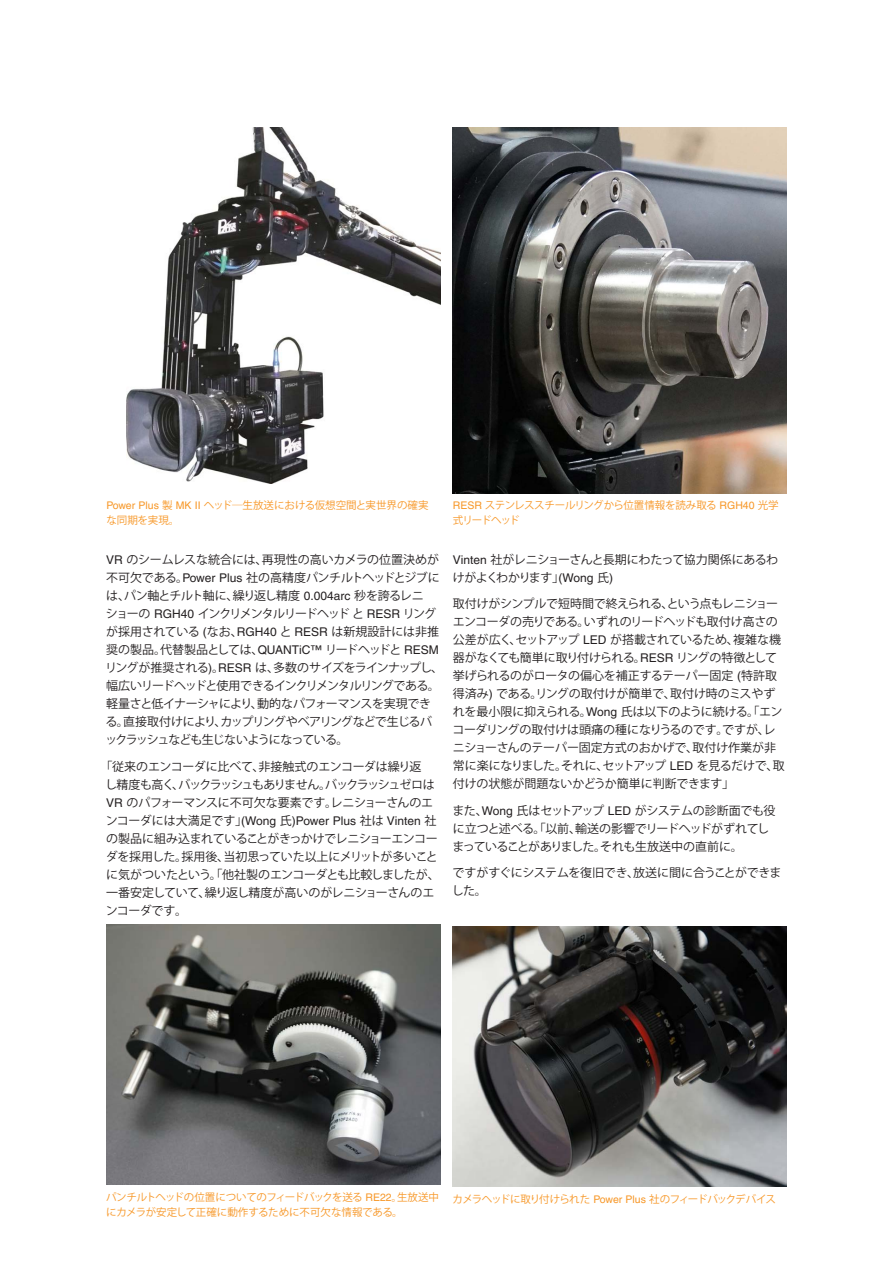
<style>
.page{position:relative;width:893px;height:1263px;background:#fff}
.page>*{position:absolute;margin:0;border:0;box-sizing:border-box;transform-origin:0 0}
.Main_body_text_8pt{font:12px/18px "Koz Go Std";letter-spacing:-.03em;color:#231f20}
.Main_body_text_8pt-2{font:12px/18px "Koz Go Std";letter-spacing:-.05em;color:#231f20}
.Caption_text_7pt{font:10.5px/15px "Koz Go Std";letter-spacing:-.03em;color:#f79727}
.Caption_text_7pt-2{font:10.5px/15px "Koz Go Std";color:#f79727}
.Caption_text_7pt-3{font:10.5px "Koz Go Std";letter-spacing:-.08em;color:#f79727}
.s1{font-family:"Helvetica LT Pro"}
</style>
<div class="page">
<img style="left:126px;top:128px;width:314px;height:356px">
<img style="left:453px;top:128px;width:334px;height:365px">
<img style="left:453px;top:926px;width:334px;height:261px">
<img style="left:106px;top:924px;width:334px;height:261px">
<p class="Caption_text_7pt-2" style="left:106px;top:498px;width:324px"><span class="s1">Power Plus</span> 製 <span class="s1">MK II</span> ヘッド―生放送における仮想空間と実世界の確実な同期を実現。</p>
<p class="Caption_text_7pt" style="left:453px;top:498px;width:327px"><span class="s1">RESR</span> ステンレススチールリングから位置情報を読み取る <span class="s1">RGH40</span> 光学式リードヘッド</p>
<p class="Main_body_text_8pt-2" style="left:105px;top:551px;width:340px"><span class="s1">VR</span> のシームレスな統合には、再現性の高いカメラの位置決めが不可欠である。<span class="s1">Power Plus</span> 社の高精度パンチルトヘッドとジブには、パン軸とチルト軸に、繰り返し精度 <span class="s1">0.004arc</span> 秒を誇るレニ<br>ショーの <span class="s1">RGH40</span> インクリメンタルリードヘッドと <span class="s1">RESR</span> リングが採用されている <span class="s1">(</span>なお、<span class="s1">RGH40</span> と <span class="s1">RESR</span> は新規設計には非推奨の製品。代替製品としては、<span class="s1">QUANTiC™</span> リードヘッドと <span class="s1">RESM</span>リングが推奨される<span class="s1">)</span>。<span class="s1">RESR</span> は、多数のサイズをラインナップし、幅広いリードヘッドと使用できるインクリメンタルリングである。軽量さと低イナーシャにより、動的なパフォーマンスを実現できる。直接取付けにより、カップリングやベアリングなどで生じるバックラッシュなども生じないようになっている。</p>
<p class="Main_body_text_8pt" style="left:105px;top:758px;width:336px;text-indent:-5px">「従来のエンコーダに比べて、非接触式のエンコーダは繰り返<br>し精度も高く、バックラッシュもありません。バックラッシュゼロは<br><span class="s1">VR</span> のパフォーマンスに不可欠な要素です。レニショーさんのエンコーダには大満足です」<span class="s1">(Wong</span> 氏<span class="s1">)Power Plus</span> 社は <span class="s1">Vinten</span> 社の製品に組み込まれていることがきっかけでレニショーエンコーダを採用した。採用後、当初思っていた以上にメリットが多いことに気がついたという。「他社製のエンコーダとも比較しましたが、一番安定していて、繰り返し精度が高いのがレニショーさんのエンコーダです。</p>
<p class="Main_body_text_8pt" style="left:453px;top:551px;width:327px"><span class="s1">Vinten</span> 社がレニショーさんと長期にわたって協力関係にあるわけがよくわかります」<span class="s1">(Wong</span> 氏<span class="s1">)</span></p>
<p class="Main_body_text_8pt" style="left:452px;top:595px;width:334px">取付けがシンプルで短時間で終えられる、という点もレニショーエンコーダの売りである。いずれのリードヘッドも取付け高さの公差が広く、セットアップ <span class="s1">LED</span> が搭載されているため、複雑な機器がなくても簡単に取り付けられる。<span class="s1">RESR</span> リングの特徴として挙げられるのがロータの偏心を補正するテーパー固定 <span class="s1">(</span>特許取得済み<span class="s1">)</span> である。リングの取付けが簡単で、取付け時のミスやずれを最小限に抑えられる。<span class="s1">Wong</span> 氏は以下のように続ける。「エンコーダリングの取付けは頭痛の種になりうるのです。ですが、レニショーさんのテーパー固定方式のおかげで、取付け作業が非常に楽になりました。それに、セットアップ <span class="s1">LED</span> を見るだけで、取付けの状態が問題ないかどうか簡単に判断できます」</p>
<p class="Main_body_text_8pt" style="left:452px;top:802px;width:325px">また、<span class="s1">Wong</span> 氏はセットアップ <span class="s1">LED</span> がシステムの診断面でも役に立つと述べる。「以前、輸送の影響でリードヘッドがずれてしまっていることがありました。それも生放送中の直前に。</p>
<p class="Main_body_text_8pt" style="left:452px;top:864px;width:331px">ですがすぐにシステムを復旧でき、放送に間に合うことができました。</p>
<p class="Caption_text_7pt" style="left:106px;top:1190px;width:334px">パンチルトヘッドの位置についてのフィードバックを送る <span class="s1">RE22</span>。生放送中にカメラが安定して正確に動作するために不可欠な情報である。</p>
<p class="Caption_text_7pt-3" style="left:453px;top:1192px;width:325px">カメラヘッドに取り付けられた <span class="s1">Power Plus</span> 社のフィードバックデバイス</p>
</div>
